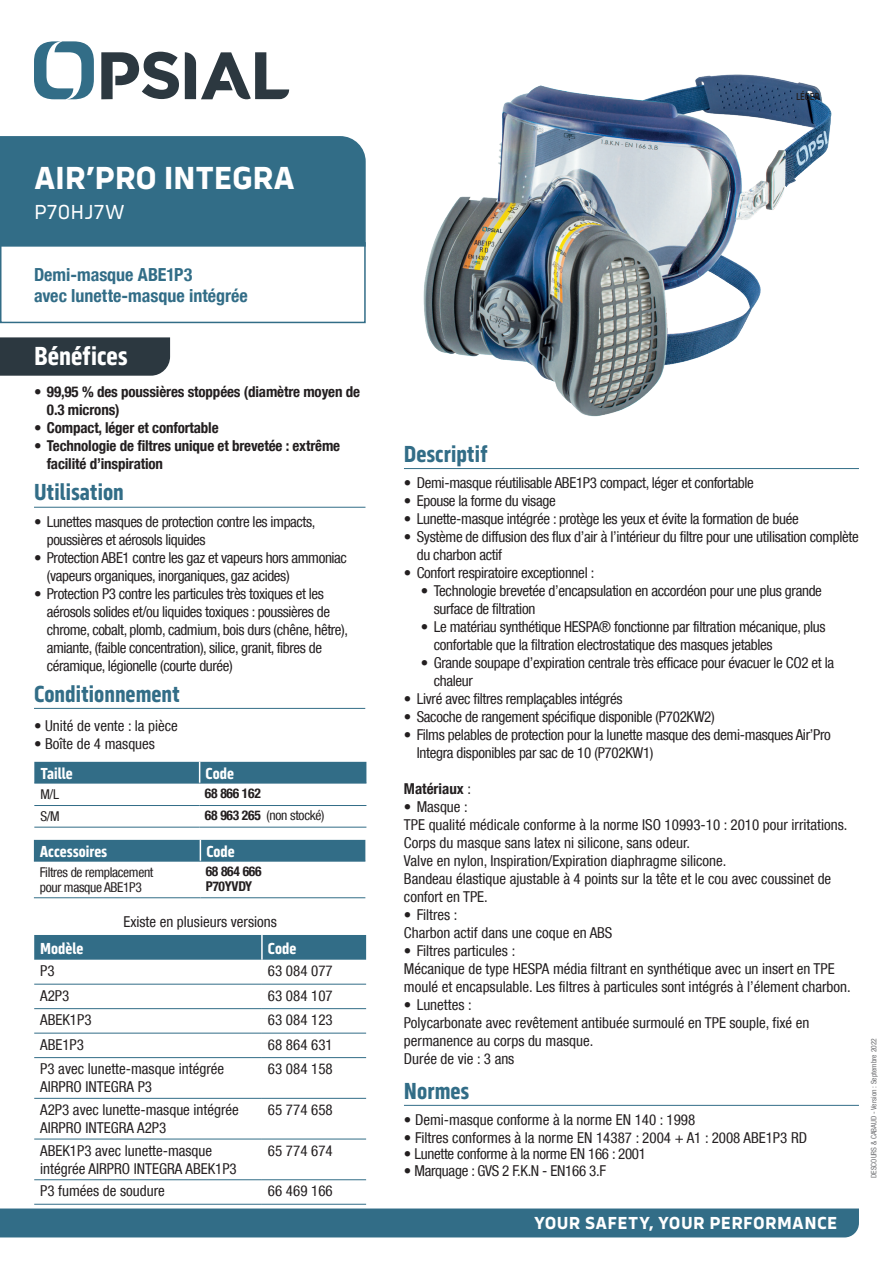
<style>
.page{position:relative;width:893px;height:1263px;background:#fff}
.page>*{position:absolute;margin:0;border:0;box-sizing:border-box;transform-origin:0 0}
.t1{font:700 33px "Serca";letter-spacing:-.01em;color:#fff}
.t2{font:700 27px "Serca Condensed";color:#fff}
.t3{font:700 24px "Serca Condensed";color:#326d87}
.t4{font:21px "Serca";color:#fff}
.t5{font:700 condensed 18px/21.6px "Helvetica Neue LT Com";color:#326d87}
.t6{font:700 18px "Serca";letter-spacing:.02em;color:#fff}
.t7{font:700 16.5px "Serca Condensed";color:#fff}
.t8{font:condensed 15px/18px "Helvetica Neue LT Com";letter-spacing:-.02em;color:#231f20}
.t9{font:condensed 15px/18px "Helvetica Neue LT Com";color:#231f20}
.t10{font:700 condensed 15px/18px "Helvetica Neue LT Com";letter-spacing:-.01em;color:#231f20}
.t11{font:condensed 13.5px/15px "Helvetica Neue LT Com";letter-spacing:-.025em;color:#231f20}
.t12{font:700 condensed 13.5px/15px "Helvetica Neue LT Com";letter-spacing:-.02em;color:#231f20}
.t13{font:500 10.5px "Serca Condensed";letter-spacing:-.015em;color:#231f20}
.t14{font:condensed 7.5px "Helvetica Neue LT Com";color:#6c6d70}
.s1{font-weight:700}
.s2{font-weight:400}
</style>
<div class="page">
<div style="left:0;top:1208px;width:859px;height:29px;background:#326d87"></div>
<svg style="left:34px;top:41px;width:60px;height:58px"></svg>
<svg style="left:185px;top:52px;width:104px;height:48px"></svg>
<svg style="left:101px;top:52px;width:78px;height:47px"></svg>
<img style="left:423px;top:74px;width:409px;height:343px">
<hr style="left:34px;top:708px;width:331px;height:1px;background:#326d87">
<hr style="left:404px;top:468px;width:455px;height:1px;background:#326d87">
<hr style="left:404px;top:1105px;width:455px;height:1px;background:#326d87">
<hr style="left:34px;top:507px;width:331px;height:1px;background:#326d87">
<div style="left:0;top:337px;width:170px;height:39px;background:#2c3840"></div>
<div style="left:0;top:242px;width:366px;height:81px;border:2px solid #326d87"></div>
<div style="left:0;top:136px;width:366px;height:111px;background:#326d87"></div>
<div style="left:34px;top:935px;width:332px;height:25px;background:#326d87"></div>
<hr style="left:261px;top:935px;width:2px;height:25px;background:#fff">
<hr style="left:34px;top:984px;width:228px;height:1px;background:#326d87">
<hr style="left:262px;top:984px;width:104px;height:1px;background:#326d87">
<hr style="left:34px;top:1008px;width:228px;height:1px;background:#326d87">
<hr style="left:262px;top:1008px;width:104px;height:1px;background:#326d87">
<hr style="left:34px;top:1033px;width:228px;height:1px;background:#326d87">
<hr style="left:262px;top:1033px;width:104px;height:1px;background:#326d87">
<hr style="left:34px;top:1057px;width:228px;height:1px;background:#326d87">
<hr style="left:262px;top:1057px;width:104px;height:1px;background:#326d87">
<hr style="left:34px;top:1098px;width:228px;height:1px;background:#326d87">
<hr style="left:262px;top:1098px;width:104px;height:1px;background:#326d87">
<hr style="left:34px;top:1139px;width:228px;height:1px;background:#326d87">
<hr style="left:262px;top:1139px;width:104px;height:1px;background:#326d87">
<hr style="left:34px;top:1179px;width:228px;height:1px;background:#326d87">
<hr style="left:262px;top:1179px;width:104px;height:1px;background:#326d87">
<hr style="left:34px;top:1204px;width:228px;height:1px;background:#326d87">
<hr style="left:262px;top:1204px;width:104px;height:1px;background:#326d87">
<hr style="left:34px;top:783px;width:166px;height:1px;background:#326d87">
<hr style="left:200px;top:783px;width:166px;height:1px;background:#326d87">
<hr style="left:34px;top:805px;width:166px;height:1px;background:#326d87">
<hr style="left:34px;top:827px;width:166px;height:1px;background:#326d87">
<div style="left:34px;top:762px;width:332px;height:21px;background:#326d87"></div>
<hr style="left:200px;top:805px;width:166px;height:1px;background:#326d87">
<hr style="left:200px;top:827px;width:166px;height:1px;background:#326d87">
<hr style="left:34px;top:861px;width:166px;height:1px;background:#326d87">
<hr style="left:200px;top:861px;width:165px;height:1px;background:#326d87">
<hr style="left:34px;top:897px;width:166px;height:1px;background:#326d87">
<div style="left:34px;top:840px;width:331px;height:21px;background:#326d87"></div>
<hr style="left:200px;top:897px;width:165px;height:1px;background:#326d87">
<h1 class="t1" style="left:34px;top:158px;width:262px">AIR’PRO INTEGRA</h1>
<h3 class="t4" style="left:34px;top:200px;width:92px">P70HJ7W</h3>
<p class="t5" style="left:34px;top:263px;width:215px">Demi-masque ABE1P3<br>avec lunette-masque intégrée</p>
<h2 class="t2" style="left:34px;top:340px;width:95px">Bénéfices</h2>
<p class="t10" style="left:47px;top:383px;width:315px;text-indent:-13px">• 99,95 % des poussières stoppées (diamètre moyen de<br>0.3 microns)</p>
<p class="t10" style="left:34px;top:419px;width:186px">• Compact, léger et confortable</p>
<p class="t10" style="left:47px;top:437px;width:295px;text-indent:-13px">• Technologie de filtres unique et brevetée : extrême facilité d’inspiration</p>
<h3 class="t3" style="left:34px;top:479px;width:91px">Utilisation</h3>
<p class="t8" style="left:47px;top:512px;width:270px;text-indent:-13px">• Lunettes masques de protection contre les impacts, poussières et aérosols liquides</p>
<p class="t8" style="left:47px;top:548px;width:302px;text-indent:-13px">• Protection ABE1 contre les gaz et vapeurs hors ammoniac (vapeurs organiques, inorganiques, gaz acides)</p>
<p class="t8" style="left:47px;top:584px;width:303px;text-indent:-13px">• Protection P3 contre les particules très toxiques et les aérosols solides et/ou liquides toxiques : poussières de chrome, cobalt, plomb, cadmium, bois durs (chêne, hêtre), amiante, (faible concentration), silice, granit, fibres de céramique, légionelle (courte durée)</p>
<h3 class="t3" style="left:34px;top:680px;width:147px">Conditionnement</h3>
<p class="t9" style="left:34px;top:717px;width:145px">• Unité de vente : la pièce</p>
<p class="t9" style="left:34px;top:735px;width:123px">• Boîte de 4 masques</p>
<p class="t7" style="left:40px;top:764px;width:34px">Taille</p>
<p class="t7" style="left:206px;top:764px;width:30px">Code</p>
<p class="t11" style="left:40px;top:786px;width:20px">M/L</p>
<p class="t12" style="left:205px;top:786px;width:57px">68 866 162</p>
<p class="t11" style="left:40px;top:809px;width:21px">S/M</p>
<p class="t11" style="left:205px;top:808px;width:121px"><span class="s1">68 963 265</span> (non stocké)</p>
<p class="t7" style="left:40px;top:842px;width:69px">Accessoires</p>
<p class="t7" style="left:206px;top:842px;width:30px">Code</p>
<p class="t11" style="left:40px;top:864px;width:115px">Filtres de remplacement pour masque ABE1P3</p>
<p class="t12" style="left:206px;top:864px;width:57px">68 864 666<br>P70YVDY</p>
<p class="t9" style="left:123px;top:913px;width:155px">Existe en plusieurs versions</p>
<p class="t7" style="left:40px;top:939px;width:45px">Modèle</p>
<p class="t7" style="left:268px;top:939px;width:30px">Code</p>
<p class="t8" style="left:40px;top:962px;width:16px">P3</p>
<p class="t8" style="left:268px;top:962px;width:66px">63 084 077</p>
<p class="t8" style="left:40px;top:986px;width:31px">A2P3</p>
<p class="t8" style="left:268px;top:986px;width:66px">63 084 107</p>
<p class="t9" style="left:40px;top:1011px;width:53px">ABEK1P3</p>
<p class="t8" style="left:268px;top:1011px;width:66px">63 084 123</p>
<p class="t8" style="left:40px;top:1035px;width:45px">ABE1P3</p>
<p class="t8" style="left:268px;top:1035px;width:66px">68 864 631</p>
<p class="t9" style="left:40px;top:1060px;width:185px">P3 avec lunette-masque intégrée<br>AIRPRO INTEGRA P3</p>
<p class="t8" style="left:268px;top:1060px;width:66px">63 084 158</p>
<p class="t9" style="left:40px;top:1100px;width:200px">A2P3 avec lunette-masque intégrée<br>AIRPRO INTEGRA A2P3</p>
<p class="t8" style="left:268px;top:1100px;width:66px">65 774 658</p>
<p class="t9" style="left:40px;top:1141px;width:198px">ABEK1P3 avec lunette-masque intégrée AIRPRO INTEGRA ABEK1P3</p>
<p class="t8" style="left:268px;top:1141px;width:66px">65 774 674</p>
<p class="t9" style="left:40px;top:1182px;width:126px">P3 fumées de soudure</p>
<p class="t8" style="left:268px;top:1182px;width:66px">66 469 166</p>
<p class="t13" style="left:796px;top:90px;width:25px">LÉGER</p>
<h3 class="t3" style="left:404px;top:440px;width:85px">Descriptif</h3>
<p class="t8" style="left:404px;top:474px;width:351px">• Demi-masque réutilisable ABE1P3 compact, léger et confortable</p>
<p class="t8" style="left:404px;top:492px;width:153px">• Epouse la forme du visage</p>
<p class="t8" style="left:404px;top:510px;width:396px">• Lunette-masque intégrée : protège les yeux et évite la formation de buée</p>
<p class="t8" style="left:417px;top:528px;width:444px;text-indent:-13px">• Système de diffusion des flux d’air à l’intérieur du filtre pour une utilisation complète du charbon actif</p>
<p class="t8" style="left:404px;top:564px;width:192px">• Confort respiratoire exceptionnel :</p>
<p class="t8" style="left:434px;top:582px;width:390px;text-indent:-13px">• Technologie brevetée d’encapsulation en accordéon pour une plus grande surface de filtration</p>
<p class="t8" style="left:434px;top:618px;width:393px;text-indent:-13px">• Le matériau synthétique HESPA® fonctionne par filtration mécanique, plus confortable que la filtration electrostatique des masques jetables</p>
<p class="t8" style="left:434px;top:654px;width:402px;text-indent:-13px">• Grande soupape d’expiration centrale très efficace pour évacuer le CO2 et la chaleur</p>
<p class="t8" style="left:404px;top:690px;width:220px">• Livré avec filtres remplaçables intégrés</p>
<p class="t8" style="left:404px;top:708px;width:312px">• Sacoche de rangement spécifique disponible (P702KW2)</p>
<p class="t8" style="left:417px;top:726px;width:416px;text-indent:-13px">• Films pelables de protection pour la lunette masque des demi-masques Air’Pro<br>Integra disponibles par sac de 10 (P702KW1)</p>
<p class="t10" style="left:404px;top:780px;width:69px">Matériaux <span class="s2">:</span></p>
<p class="t9" style="left:404px;top:798px;width:445px">• Masque :<br>TPE qualité médicale conforme à la norme ISO 10993-10 : 2010 pour irritations.<br>Corps du masque sans latex ni silicone, sans odeur.<br>Valve en nylon, Inspiration/Expiration diaphragme silicone.<br>Bandeau élastique ajustable à 4 points sur la tête et le cou avec coussinet de confort en TPE.</p>
<p class="t9" style="left:404px;top:906px;width:210px">• Filtres :<br>Charbon actif dans une coque en ABS</p>
<p class="t9" style="left:404px;top:942px;width:448px">• Filtres particules :<br>Mécanique de type HESPA média filtrant en synthétique avec un insert en TPE moulé et encapsulable. Les filtres à particules sont intégrés à l’élement charbon.</p>
<p class="t9" style="left:404px;top:996px;width:407px">• Lunettes :<br>Polycarbonate avec revêtement antibuée surmoulé en TPE souple, fixé en permanence au corps du masque.<br>Durée de vie : 3 ans</p>
<h3 class="t3" style="left:404px;top:1077px;width:67px">Normes</h3>
<p class="t9" style="left:404px;top:1110px;width:293px">• Demi-masque conforme à la norme EN 140 : 1998</p>
<p class="t9" style="left:404px;top:1128px;width:405px">• Filtres conformes à la norme EN 14387 : 2004 + A1 : 2008 ABE1P3 RD</p>
<p class="t8" style="left:404px;top:1145px;width:244px">• Lunette conforme à la norme EN 166 : 2001</p>
<p class="t8" style="left:404px;top:1161px;width:204px">• Marquage : GVS 2 F.K.N - EN166 3.F</p>
<p class="t14" style="left:869px;top:1178px;width:141px;rotate:-90deg">DESCOURS &amp; CABAUD - Version : Septembre 2022</p>
<p class="t6" style="left:534px;top:1212px;width:305px">YOUR SAFETY, YOUR PERFORMANCE</p>
</div>
